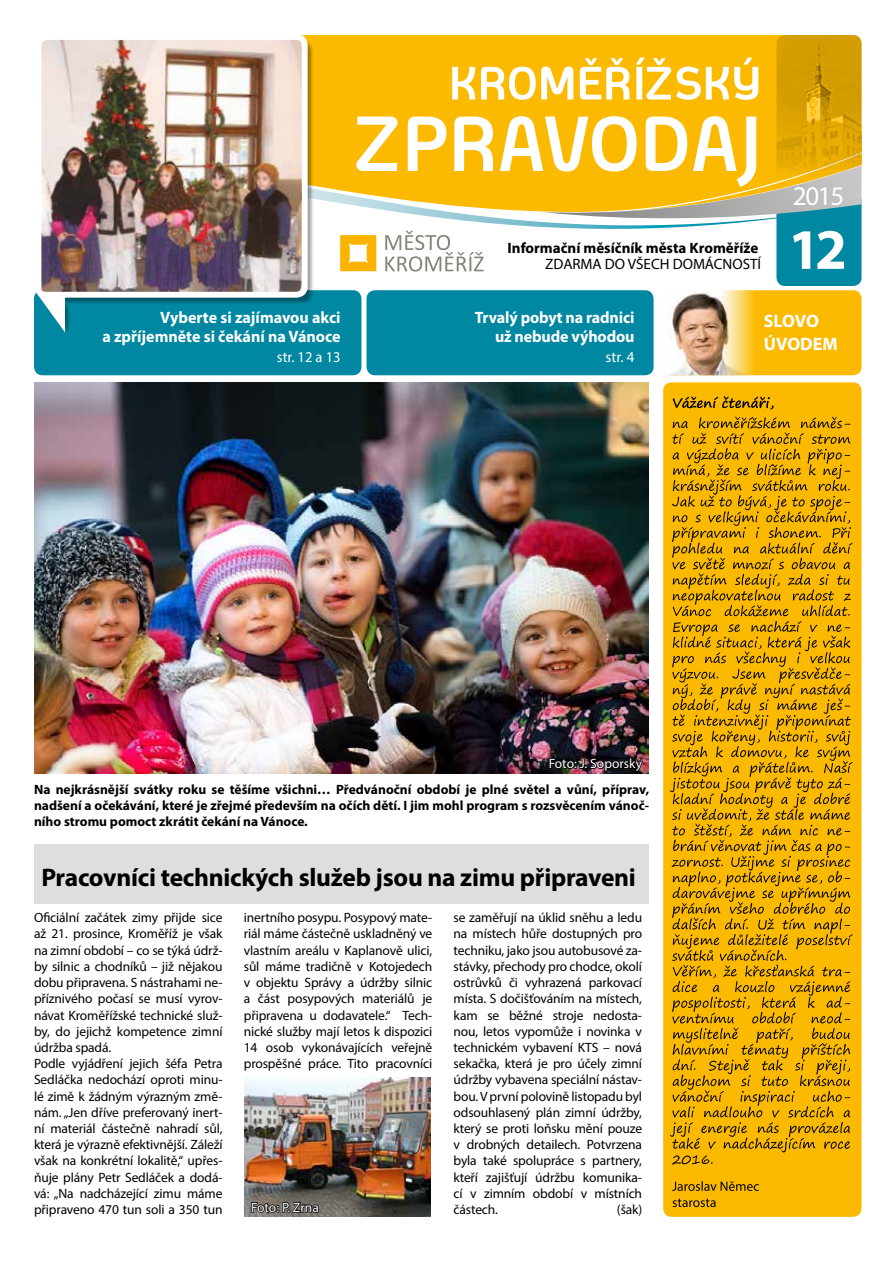
<style>
.page{position:relative;width:893px;height:1263px;background:#fff}
.page>*{position:absolute;margin:0;border:0;box-sizing:border-box;transform-origin:0 0}
.t1{font:700 57.6px "Myriad Pro";color:#fff}
.t2{font:27px "Myriad Pro";color:#fff}
.t3{font:700 25.5px "Myriad Pro";letter-spacing:-.01em;color:#000}
.t4{font:700 18px/22.5px "Myriad Pro";color:#fff}
.t5{font:700 16.5px/19.5px "Myriad Pro";letter-spacing:-.005em;color:#fff;text-align:right}
.t6{font:700 15px "Myriad Pro";color:#000}
.t7{font:15px "Myriad Pro";color:#000}
.t8{font:15px "Myriad Pro";color:#fff}
.t9{font:13.5px/16.2px "Myriad Pro";letter-spacing:-.01em;color:#000;text-align:justify}
.t10{font:700 13.5px/16.2px "Myriad Pro";color:#000;text-align:justify}
.t11{font:13.5px "Myriad Pro";color:#fff}
</style>
<div class="page">
<div style="left:34px;top:844px;width:615px;height:59px;background:#dedede"></div>
<div style="left:663px;top:382px;width:198px;height:835px;background:#fbba00;border-radius:9px"></div>
<div style="left:311px;top:35px;width:465px;height:95px;background:#fbba00"></div>
<svg style="left:413px;top:214px;width:87px;height:10px"></svg>
<svg style="left:314px;top:130px;width:186px;height:84px;background:#f5c73e"></svg>
<div style="left:34px;top:290px;width:327px;height:85px;background:#0088a2;border-radius:9px"></div>
<div style="left:41px;top:39px;width:273px;height:294px;background:#000;opacity:.38"></div>
<div style="left:367px;top:290px;width:287px;height:85px;background:#0088a2;border-radius:9px"></div>
<div style="left:662px;top:290px;width:199px;height:85px;background:#fbba00;border-radius:9px"></div>
<svg style="left:452px;top:67px;width:23px;height:32px"></svg>
<svg style="left:481px;top:67px;width:92px;height:33px"></svg>
<svg style="left:580px;top:58px;width:49px;height:41px"></svg>
<svg style="left:636px;top:58px;width:122px;height:42px"></svg>
<svg style="left:356px;top:117px;width:42px;height:54px"></svg>
<svg style="left:408px;top:117px;width:38px;height:54px"></svg>
<svg style="left:454px;top:117px;width:39px;height:54px"></svg>
<img style="left:776px;top:35px;width:85px;height:81px">
<svg style="left:500px;top:116px;width:361px;height:170px"></svg>
<img style="left:40px;top:35px;width:271px;height:266px">
<svg style="left:34px;top:291px;width:36px;height:40px"></svg>
<svg style="left:385px;top:231px;width:99px;height:41px"></svg>
<svg style="left:340px;top:235px;width:36px;height:36px"></svg>
<svg style="left:673px;top:1198px;width:43px;height:9px"></svg>
<svg style="left:672px;top:1181px;width:87px;height:10px"></svg>
<svg style="left:670px;top:417px;width:182px;height:748px"></svg>
<svg style="left:673px;top:396px;width:101px;height:13px"></svg>
<img style="left:34px;top:383px;width:614px;height:391px">
<svg style="left:548px;top:757px;width:96px;height:17px;background:#25181d"></svg>
<img style="left:245px;top:1077px;width:186px;height:139px">
<img style="left:662px;top:290px;width:97px;height:85px">
<svg style="left:251px;top:1184px;width:69px;height:33px;background:#54514d"></svg>
<p class="t5" style="left:102px;top:307px;width:240px">Vyberte si zajímavou akci<br>a zpříjemněte si čekání na Vánoce</p>
<p class="t8" style="left:277px;top:347px;width:65px">str. 12 a 13</p>
<p class="t6" style="left:508px;top:238px;width:252px">Informační měsíčník města Kroměříže</p>
<p class="t7" style="left:545px;top:255px;width:217px">ZDARMA DO VŠECH DOMÁCNOSTÍ</p>
<h2 class="t2" style="left:793px;top:180px;width:53px">2015</h2>
<h1 class="t1" style="left:788px;top:212px;width:60px">12</h1>
<p class="t5" style="left:475px;top:307px;width:161px">Trvalý pobyt na radnici už nebude výhodou</p>
<p class="t8" style="left:605px;top:347px;width:30px">str. 4</p>
<h3 class="t4" style="left:764px;top:309px;width:75px">SLOVO<br>ÚVODEM</h3>
<p class="t11" style="left:549px;top:755px;width:95px">Foto: J. Soporský</p>
<p class="t10" style="left:34px;top:780px;width:617px">Na nejkrásnější svátky roku se těšíme všichni… Předvánoční období je plné světel a vůní, příprav, nadšení a očekávání, které je zřejmé především na očích dětí. I jim mohl program s rozsvěcením vánoč&shy;ního stromu pomoct zkrátit čekání na Vánoce.</p>
<h3 class="t3" style="left:41px;top:860px;width:596px">Pracovníci technických služeb jsou na zimu připraveni</h3>
<p class="t9" style="left:34px;top:909px;width:190px;text-align:left">Oficiální začátek zimy přijde sice až 21. prosince, Kroměříž je však na zimní období – co se týká údrž&shy;by silnic a chodníků – již nějakou dobu připravena. S nástrahami ne&shy;příznivého počasí se musí vyrov&shy;návat Kroměřížské technické služ&shy;by, do jejichž kompetence zimní údržba spadá.<br>Podle vyjádření jejich šéfa Petra<br>Sedláčka nedochází oproti minu&shy;lé zimě k žádným výrazným změ&shy;nám. „Jen dříve preferovaný inert&shy;ní materiál částečně nahradí sůl, která je výrazně efektivnější. Záleží však na konkrétní lokalitě,“ upřes&shy;ňuje plány Petr Sedláček a dodá&shy;vá: „Na nadcházející zimu máme připraveno 470 tun soli a 350 tun</p>
<p class="t9" style="left:244px;top:909px;width:190px">inertního posypu. Posypový mate&shy;riál máme částečně uskladněný ve vlastním areálu v Kaplanově ulici, sůl máme tradičně v Kotojedech v objektu Správy a údržby silnic a část posypových materiálů je připravena u dodavatele.“ Tech&shy;nické služby mají letos k dispozici 14 osob vykonávajících veřejně prospěšné práce. Tito pracovníci</p>
<p class="t9" style="left:454px;top:909px;width:190px">se zaměřují na úklid sněhu a ledu na místech hůře dostupných pro techniku, jako jsou autobusové za&shy;stávky, přechody pro chodce, okolí ostrůvků či vyhrazená parkovací místa. S dočišťováním na místech, kam se běžné stroje nedosta&shy;nou, letos vypomůže i novinka v technickém vybavení KTS – nová sekačka, která je pro účely zimní údržby vybavena speciální nástav&shy;bou. V první polovině listopadu byl odsouhlasený plán zimní údržby, který se proti loňsku mění pouze v drobných detailech. Potvrzena byla také spolupráce s partnery, kteří zajišťují údržbu komunika&shy;cí v zimním období v místních částech.</p>
<p class="t11" style="left:251px;top:1199px;width:69px">Foto: P. Zrna</p>
<p class="t9" style="left:617px;top:1201px;width:27px">(šak)</p>
</div>
